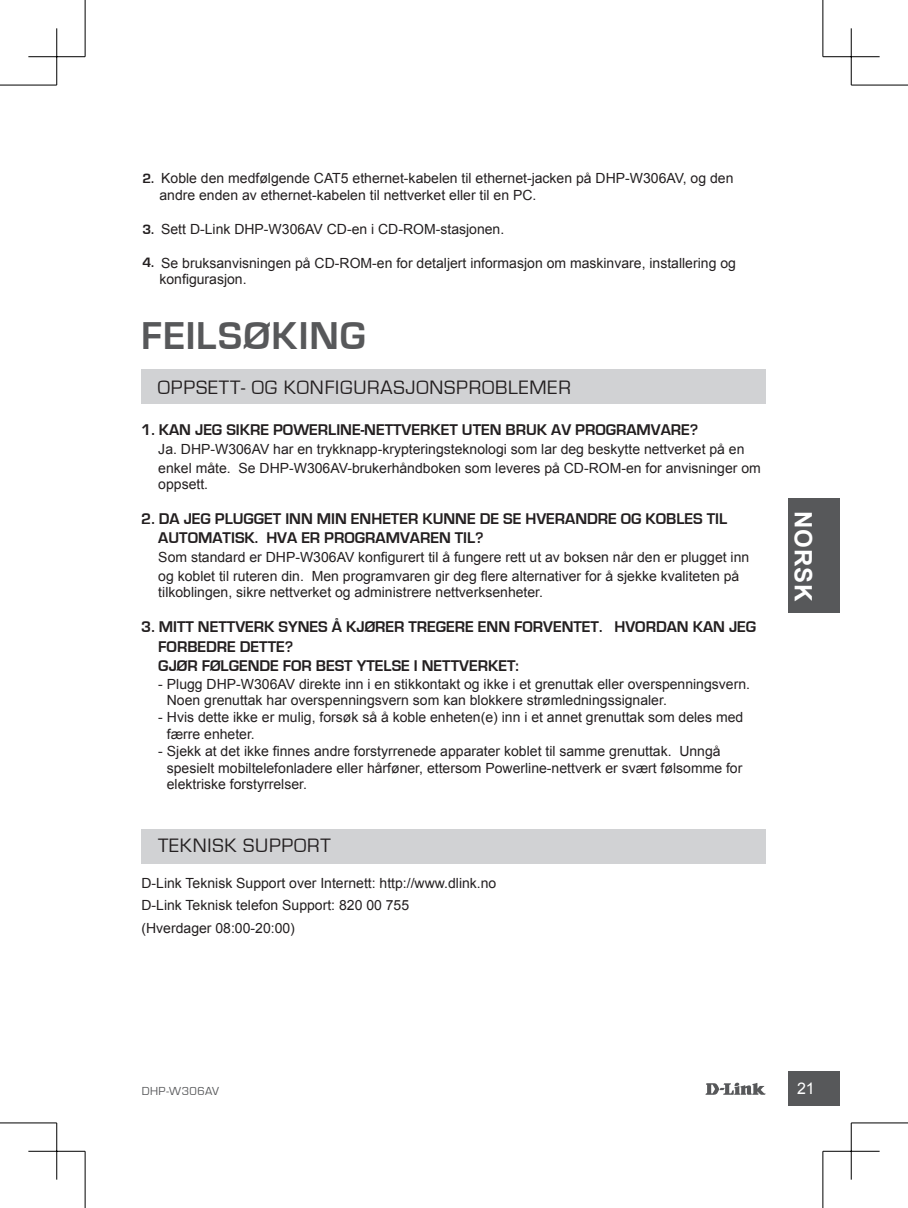
<style>
.page{position:relative;width:908px;height:1208px;background:#fff}
.page>*{position:absolute;margin:0;border:0;box-sizing:border-box;transform-origin:0 0}
.t1{font:700 40px "Eurostile";letter-spacing:.03em;color:#57585a}
.t2{font:700 24px "Arial";letter-spacing:.035em;color:#fff}
.t3{font:20px "Eurostile";letter-spacing:.04em;color:#231f20}
.t4{font:700 16px "Eurostile";color:#231f20}
.t5{font:16px "Arial";color:#fff}
.t6{font:14px/16.8px "Arial";color:#231f20}
.t7{font:12px "Eurostile";letter-spacing:.03em;color:#57585a}
.s1{font-family:"Eurostile";font-weight:700}
</style>
<div class="page">
<svg style="left:705px;top:1082px;width:60px;height:12px"></svg>
<div style="left:788px;top:1071px;width:51px;height:35px;background:#57585a"></div>
<div style="left:787px;top:498px;width:51px;height:114px;background:#57585a"></div>
<div style="left:141px;top:370px;width:624px;height:34px;background:#d1d2d4"></div>
<div style="left:141px;top:829px;width:624px;height:34px;background:#d1d2d4"></div>
<hr style="left:0;top:85px;width:57px;height:1px;background:#000">
<hr style="left:850px;top:85px;width:57px;height:1px;background:#000">
<hr style="left:0;top:1122px;width:57px;height:1px;background:#000">
<hr style="left:850px;top:1122px;width:57px;height:1px;background:#000">
<hr style="left:85px;top:0;width:1px;height:57px;background:#000">
<hr style="left:85px;top:1151px;width:1px;height:57px;background:#000">
<hr style="left:822px;top:0;width:1px;height:57px;background:#000">
<hr style="left:822px;top:1151px;width:1px;height:57px;background:#000">
<hr style="left:28px;top:56px;width:57px;height:1px;background:#000">
<hr style="left:822px;top:56px;width:57px;height:1px;background:#000">
<hr style="left:28px;top:1151px;width:57px;height:1px;background:#000">
<hr style="left:822px;top:1151px;width:57px;height:1px;background:#000">
<hr style="left:56px;top:28px;width:1px;height:57px;background:#000">
<hr style="left:56px;top:1123px;width:1px;height:56px;background:#000">
<hr style="left:850px;top:28px;width:1px;height:57px;background:#000">
<hr style="left:850px;top:1123px;width:1px;height:56px;background:#000">
<p class="t6" style="left:159px;top:170px;width:575px;text-indent:-17px"><span class="s1">2.</span> Koble den medfølgende CAT5 ethernet-kabelen til ethernet-jacken på DHP-W306AV, og den andre enden av ethernet-kabelen til nettverket eller til en PC.</p>
<p class="t6" style="left:142px;top:221px;width:363px"><span class="s1">3.</span> Sett D-Link DHP-W306AV CD-en i CD-ROM-stasjonen.</p>
<p class="t6" style="left:159px;top:254px;width:577px;text-indent:-17px"><span class="s1">4.</span> Se bruksanvisningen på CD-ROM-en for detaljert informasjon om maskinvare, installering og konfigurasjon.</p>
<h1 class="t1" style="left:141px;top:314px;width:226px">FEILSØKING</h1>
<h3 class="t3" style="left:158px;top:376px;width:51px">OPPSETT</h3>
<h3 class="t3" style="left:241px;top:376px;width:189px">- OG KON FIGURASJONS</h3>
<h3 class="t3" style="left:456px;top:376px;width:104px">PROBLEMER</h3>
<p class="t4" style="left:141px;top:421px;width:196px">1. KAN JEG SIKRE POWERLINE</p>
<p class="t4" style="left:360px;top:421px;width:14px">-NETTVE</p>
<p class="t4" style="left:420px;top:421px;width:21px">RKET</p>
<p class="t4" style="left:461px;top:421px;width:11px">UTEN</p>
<p class="t4" style="left:505px;top:421px;width:194px">BRUK AV PROGRAMVARE?</p>
<p class="t6" style="left:158px;top:440px;width:603px;line-height:18.2px">Ja. DHP-W306AV har en trykknapp-krypteringsteknologi som lar deg beskytte nettverket på en enkel måte. Se DHP-W306AV-brukerhåndboken som leveres på CD-ROM-en for anvisninger om</p>
<p class="t6" style="left:158px;top:476px;width:51px">oppsett.</p>
<p class="t4" style="left:141px;top:510px;width:84px">2. DA JEG PLUGGET</p>
<p class="t4" style="left:285px;top:510px;width:10px">INN</p>
<p class="t4" style="left:317px;top:510px;width:45px">MIN ENHETE</p>
<p class="t4" style="left:408px;top:510px;width:26px">R KUNNE</p>
<p class="t4" style="left:479px;top:510px;width:56px">DESEHVE</p>
<p class="t4" style="left:554px;top:510px;width:23px">RAND</p>
<p class="t4" style="left:597px;top:510px;width:58px">REOG KOBLES</p>
<p class="t4" style="left:706px;top:510px;width:8px">TIL</p>
<p class="t4" style="left:158px;top:529px;width:11px">AUTO</p>
<p class="t4" style="left:198px;top:529px;width:24px">MATISK</p>
<p class="t4" style="left:255px;top:529px;width:230px">. HVA ER PROGRAMVAREN TIL?</p>
<p class="t6" style="left:158px;top:548px;width:592px;line-height:18.2px">Som standard er DHP-W306AV konfigurert til å fungere rett ut av boksen når den er plugget inn og koblet til ruteren din. Men programvaren gir deg flere alternativer for å sjekke kvaliteten på</p>
<p class="t6" style="left:158px;top:584px;width:386px">tilkoblingen, sikre nettverket og administrere nettverksenheter.</p>
<p class="t4" style="left:141px;top:618px;width:27px">3. MITT</p>
<p class="t4" style="left:198px;top:618px;width:11px">NETTVE</p>
<p class="t4" style="left:254px;top:618px;width:55px">RK SYNES</p>
<p class="t4" style="left:332px;top:618px;width:158px">Å KJØRER TREGERE ENN</p>
<p class="t4" style="left:514px;top:618px;width:40px">FORVENTET</p>
<p class="t4" style="left:598px;top:618px;width:69px">. HVORDAN</p>
<p class="t4" style="left:692px;top:618px;width:12px">KAN</p>
<p class="t4" style="left:728px;top:618px;width:19px">JEG</p>
<p class="t4" style="left:158px;top:637px;width:40px">FORBED</p>
<p class="t4" style="left:217px;top:637px;width:33px">RE DETTE</p>
<p class="t4" style="left:285px;top:637px;width:10px">?</p>
<p class="t4" style="left:158px;top:656px;width:54px">GJØR FØLGENDE</p>
<p class="t4" style="left:283px;top:656px;width:43px">FO R BEST</p>
<p class="t4" style="left:356px;top:656px;width:20px">YTELSE</p>
<p class="t4" style="left:414px;top:656px;width:18px">I NETTVE</p>
<p class="t4" style="left:477px;top:656px;width:43px">RKET:</p>
<p class="t6" style="left:167px;top:675px;width:584px;text-indent:-8px">- Plugg DHP-W306AV direkte inn i en stikkontakt og ikke i et grenuttak eller overspenningsvern.<br>Noen grenuttak har overspenningsvern som kan blokkere strømledningssignaler.</p>
<p class="t6" style="left:167px;top:709px;width:577px;text-indent:-8px">- Hvis dette ikke er mulig, forsøk så å koble enheten(e) inn i et annet grenuttak som deles med færre enheter.</p>
<p class="t6" style="left:167px;top:742px;width:576px;text-indent:-8px">- Sjekk at det ikke finnes andre forstyrrenede apparater koblet til samme grenuttak. Unngå spesielt mobiltelefonladere eller hårføner, ettersom Powerline-nettverk er svært følsomme for elektriske forstyrrelser.</p>
<h3 class="t3" style="left:158px;top:834px;width:150px">TEKNISK SUPPORT</h3>
<p class="t6" style="left:141px;top:871px;width:356px;line-height:22.4px">D-Link Teknisk Support over Internett: http://www.dlink.no<br>D-Link Teknisk telefon Support: 820 00 755<br>(Hverdager 08:00-20:00)</p>
<h2 class="t2" style="left:818px;top:511px;width:92px;rotate:90deg">NORSK</h2>
<p class="t7" style="left:142px;top:1084px;width:79px">DHP-W306AV</p>
<p class="t5" style="left:796px;top:1078px;width:19px">21</p>
</div>
